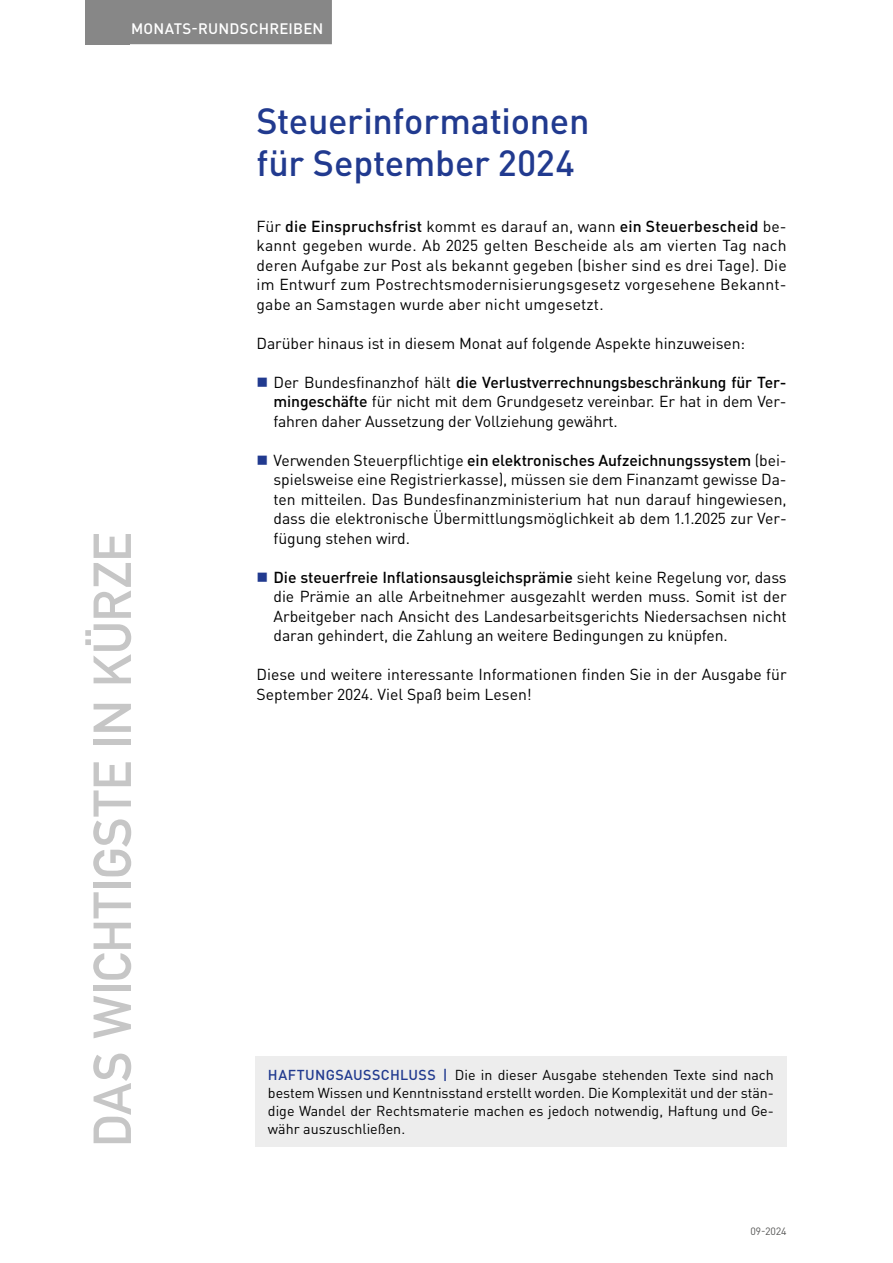
<style>
.page{position:relative;width:893px;height:1263px;background:#fff}
.page>*{position:absolute;margin:0;border:0;box-sizing:border-box;transform-origin:0 0}
.t1{font:52.5px "DIN Mittelschrift Std";color:#c6c6c6}
.t2{font:500 36px/42px "DIN Pro";letter-spacing:-.01em;color:#213a8f}
.t3{font:15.75px/19.5px "DIN Pro";letter-spacing:-.005em;color:#000;text-align:justify}
.t4{font:500 15px "DIN Pro";letter-spacing:.015em;color:#fff}
.t5{font:14.25px/18px "DIN Pro";color:#000;text-align:justify}
.t6{font:10.5px "DIN Pro";color:#575756}
.s1{font-weight:500}
.s2{font-weight:500;color:#213a8f}
</style>
<div class="page">
<div style="left:85px;top:0;width:45px;height:44px;background:#878787"></div>
<div style="left:122px;top:0;width:210px;height:44px;background:#878787"></div>
<div style="left:255px;top:1057px;width:532px;height:90px;background:#ededed"></div>
<p class="t4" style="left:131px;top:18px;width:194px">MONATS-RUNDSCHREIBEN</p>
<h1 class="t1" style="left:82px;top:1147px;width:616px;rotate:-90deg">DAS WICHTIGSTE IN KÜRZE</h1>
<h2 class="t2" style="left:257px;top:99px;width:334px">Steuerinformationen für September 2024</h2>
<p class="t3" style="left:257px;top:216px;width:532px">Für <span class="s1">die Einspruchsfrist</span> kommt es darauf an, wann <span class="s1">ein Steuerbescheid</span> be&shy;kannt gegeben wurde. Ab 2025 gelten Bescheide als am vierten Tag nach deren Aufgabe zur Post als bekannt gegeben (bisher sind es drei Tage). Die im Entwurf zum Postrechtsmodernisierungsgesetz vorgesehene Bekannt&shy;gabe an Samstagen wurde aber nicht umgesetzt.</p>
<p class="t3" style="left:257px;top:333px;width:490px">Darüber hinaus ist in diesem Monat auf folgende Aspekte hinzuweisen:</p>
<p class="t3" style="left:274px;top:372px;width:515px">Der Bundesfinanzhof hält <span class="s1">die Verlustverrechnungsbeschränkung für Ter&shy;mingeschäfte</span> für nicht mit dem Grundgesetz vereinbar. Er hat in dem Ver&shy;fahren daher Aussetzung der Vollziehung gewährt.</p>
<p class="t3" style="left:274px;top:450px;width:515px">Verwenden Steuerpflichtige <span class="s1">ein elektronisches Aufzeichnungssystem</span> (bei&shy;spielsweise eine Registrierkasse), müssen sie dem Finanzamt gewisse Da&shy;ten mitteilen. Das Bundesfinanzministerium hat nun darauf hingewiesen, dass die elektronische Übermittlungsmöglichkeit ab dem 1.1.2025 zur Ver&shy;fügung stehen wird.</p>
<p class="t3" style="left:274px;top:567px;width:515px"><span class="s1">Die steuerfreie Inflationsausgleichsprämie</span> sieht keine Regelung vor, dass die Prämie an alle Arbeitnehmer ausgezahlt werden muss. Somit ist der Arbeitgeber nach Ansicht des Landesarbeitsgerichts Niedersachsen nicht daran gehindert, die Zahlung an weitere Bedingungen zu knüpfen.</p>
<p class="t3" style="left:257px;top:664px;width:532px">Diese und weitere interessante Informationen finden Sie in der Ausgabe für<br>September 2024. Viel Spaß beim Lesen!</p>
<p class="t5" style="left:268px;top:1065px;width:508px"><span class="s2">HAFTUNGSAUSSCHLUSS |</span> Die in dieser Ausgabe stehenden Texte sind nach bestem Wissen und Kenntnisstand erstellt worden. Die Komplexität und der stän&shy;dige Wandel der Rechtsmaterie machen es jedoch notwendig, Haftung und Ge&shy;währ auszuschließen.</p>
<p class="t6" style="left:750px;top:1224px;width:38px">09-2024</p>
</div>
